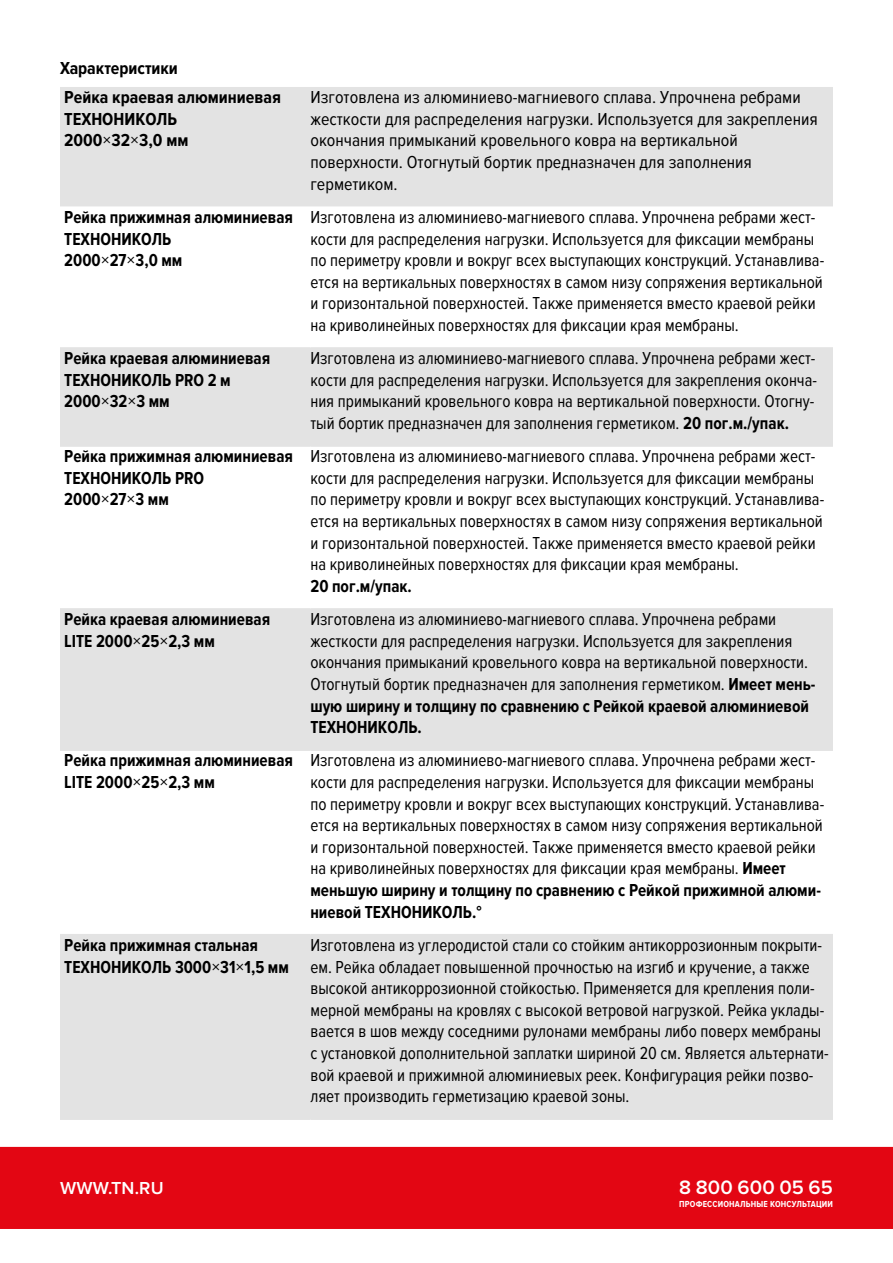
<style>
.page{position:relative;width:893px;height:1263px;background:#fff}
.page>*{position:absolute;margin:0;border:0;box-sizing:border-box;transform-origin:0 0}
.t1{font:600 20.1px "Proxima Nova";letter-spacing:.01em;color:#fff}
.t2{font:18px/21.6px "Proxima Nova Cond";color:#000;scale:.95 1}
.t3{font:700 18px/21.6px "Proxima Nova Cond";color:#000;scale:.95 1}
.t4{font:18px/21.6px "Proxima Nova Cond";color:#000}
.t5{font:700 18px/29px "Proxima Nova Cond";color:#000}
.t6{font:600 18px "Proxima Nova";letter-spacing:.01em;color:#fff}
.t7{font:700 9px "Proxima Nova Cond";letter-spacing:.02em;color:#fff}
.s1{font-family:"Proxima Nova";font-weight:400}
.s2{font-weight:700}
</style>
<div class="page">
<div style="left:0;top:1147px;width:893px;height:82px;background:#e30613"></div>
<div style="left:60px;top:87px;width:773px;height:1031px;background:#e3e3e3"></div>
<svg style="left:60px;top:207px;width:773px;height:727px"></svg>
<hr style="left:60px;top:347px;width:250px;height:2px;background:#e3e3e3">
<hr style="left:310px;top:347px;width:523px;height:2px;background:#e3e3e3">
<hr style="left:60px;top:445px;width:250px;height:2px;background:#e3e3e3">
<hr style="left:310px;top:445px;width:523px;height:2px;background:#e3e3e3">
<hr style="left:60px;top:608px;width:250px;height:2px;background:#e3e3e3">
<hr style="left:310px;top:608px;width:523px;height:2px;background:#e3e3e3">
<hr style="left:60px;top:749px;width:250px;height:2px;background:#e3e3e3">
<hr style="left:310px;top:749px;width:523px;height:2px;background:#e3e3e3">
<hr style="left:60px;top:934px;width:250px;height:1px;background:#e3e3e3">
<hr style="left:310px;top:934px;width:523px;height:1px;background:#e3e3e3">
<hr style="left:60px;top:1118px;width:250px;height:2px;background:#e3e3e3">
<hr style="left:310px;top:1118px;width:523px;height:2px;background:#e3e3e3">
<p class="t5" style="left:60px;top:54px;width:223px">Характеристики<br>Рейка краевая алюминиевая</p>
<p class="t5" style="left:64px;top:109px;width:126px;line-height:21.6px">ТЕХНОНИКОЛЬ<br>2000<span class="s1">×</span>32<span class="s1">×</span>3,0 мм</p>
<p class="t4" style="left:310px;top:87px;width:509px">Изготовлена из алюминиево-магниевого сплава. Упрочнена ребрами жесткости для распределения нагрузки. Используется для закрепления окончания примыканий кровельного ковра на вертикальной поверхности. Отогнутый бортик предназначен для заполнения герметиком.</p>
<p class="t3" style="left:64px;top:207px;width:242px">Рейка прижимная алюминиевая<br>ТЕХНОНИКОЛЬ<br>2000<span class="s1">×</span>27<span class="s1">×</span>3,0 мм</p>
<p class="t2" style="left:310px;top:207px;width:542px">Изготовлена из алюминиево-магниевого сплава. Упрочнена ребрами жест&shy;кости для распределения нагрузки. Используется для фиксации мембраны по периметру кровли и вокруг всех выступающих конструкций. Устанавлива&shy;ется на вертикальных поверхностях в самом низу сопряжения вертикальной и горизонтальной поверхностей. Также применяется вместо краевой рейки на криволинейных поверхностях для фиксации края мембраны.</p>
<p class="t3" style="left:64px;top:348px;width:218px">Рейка краевая алюминиевая<br>ТЕХНОНИКОЛЬ PRO 2 м<br>2000<span class="s1">×</span>32<span class="s1">×</span>3 мм</p>
<p class="t2" style="left:310px;top:348px;width:535px">Изготовлена из алюминиево-магниевого сплава. Упрочнена ребрами жест&shy;кости для распределения нагрузки. Используется для закрепления оконча&shy;ния примыканий кровельного ковра на вертикальной поверхности. Отогну&shy;тый бортик предназначен для заполнения герметиком. <span class="s2">20 пог.м./упак.</span></p>
<p class="t3" style="left:64px;top:446px;width:242px">Рейка прижимная алюминиевая<br>ТЕХНОНИКОЛЬ PRO<br>2000<span class="s1">×</span>27<span class="s1">×</span>3 мм</p>
<p class="t2" style="left:310px;top:446px;width:542px">Изготовлена из алюминиево-магниевого сплава. Упрочнена ребрами жест&shy;кости для распределения нагрузки. Используется для фиксации мембраны по периметру кровли и вокруг всех выступающих конструкций. Устанавлива&shy;ется на вертикальных поверхностях в самом низу сопряжения вертикальной и горизонтальной поверхностей. Также применяется вместо краевой рейки на криволинейных поверхностях для фиксации края мембраны.</p>
<p class="t3" style="left:310px;top:576px;width:108px">20 пог.м/упак.</p>
<p class="t3" style="left:64px;top:609px;width:218px">Рейка краевая алюминиевая<br>LITE 2000<span class="s1">×</span>25<span class="s1">×</span>2,3 мм</p>
<p class="t2" style="left:310px;top:609px;width:533px">Изготовлена из алюминиево-магниевого сплава. Упрочнена ребрами жесткости для распределения нагрузки. Используется для закрепления окончания примыканий кровельного ковра на вертикальной поверхности.<br>Отогнутый бортик предназначен для заполнения герметиком. <span class="s2">Имеет мень&shy;шую ширину и толщину по сравнению с Рейкой краевой алюминиевой ТЕХНОНИКОЛЬ.</span></p>
<p class="t3" style="left:64px;top:750px;width:242px">Рейка прижимная алюминиевая<br>LITE 2000<span class="s1">×</span>25<span class="s1">×</span>2,3 мм</p>
<p class="t2" style="left:310px;top:750px;width:542px">Изготовлена из алюминиево-магниевого сплава. Упрочнена ребрами жест&shy;кости для распределения нагрузки. Используется для фиксации мембраны по периметру кровли и вокруг всех выступающих конструкций. Устанавлива&shy;ется на вертикальных поверхностях в самом низу сопряжения вертикальной и горизонтальной поверхностей. Также применяется вместо краевой рейки на криволинейных поверхностях для фиксации края мембраны. <span class="s2">Имеет меньшую ширину и толщину по сравнению с Рейкой прижимной алюми&shy;ниевой ТЕХНОНИКОЛЬ.°</span></p>
<p class="t3" style="left:64px;top:935px;width:238px">Рейка прижимная стальная<br>ТЕХНОНИКОЛЬ 3000<span class="s1">×</span>31<span class="s1">×</span>1,5 мм</p>
<p class="t2" style="left:310px;top:934px;width:547px">Изготовлена из углеродистой стали со стойким антикоррозионным покрыти&shy;ем. Рейка обладает повышенной прочностью на изгиб и кручение, а также высокой антикоррозионной стойкостью. Применяется для крепления поли&shy;мерной мембраны на кровлях с высокой ветровой нагрузкой. Рейка уклады&shy;вается в шов между соседними рулонами мембраны либо поверх мембраны с установкой дополнительной заплатки шириной 20 см. Является альтернати&shy;вой краевой и прижимной алюминиевых реек. Конфигурация рейки позво&shy;ляет производить герметизацию краевой зоны.</p>
<p class="t6" style="left:60px;top:1178px;width:105px">WWW.TN.RU</p>
<p class="t1" style="left:679px;top:1175px;width:155px">8 800 600 05 65</p>
<p class="t7" style="left:679px;top:1199px;width:155px">ПРОФЕССИОНАЛЬНЫЕ КОНСУЛЬТАЦИИ</p>
</div>
